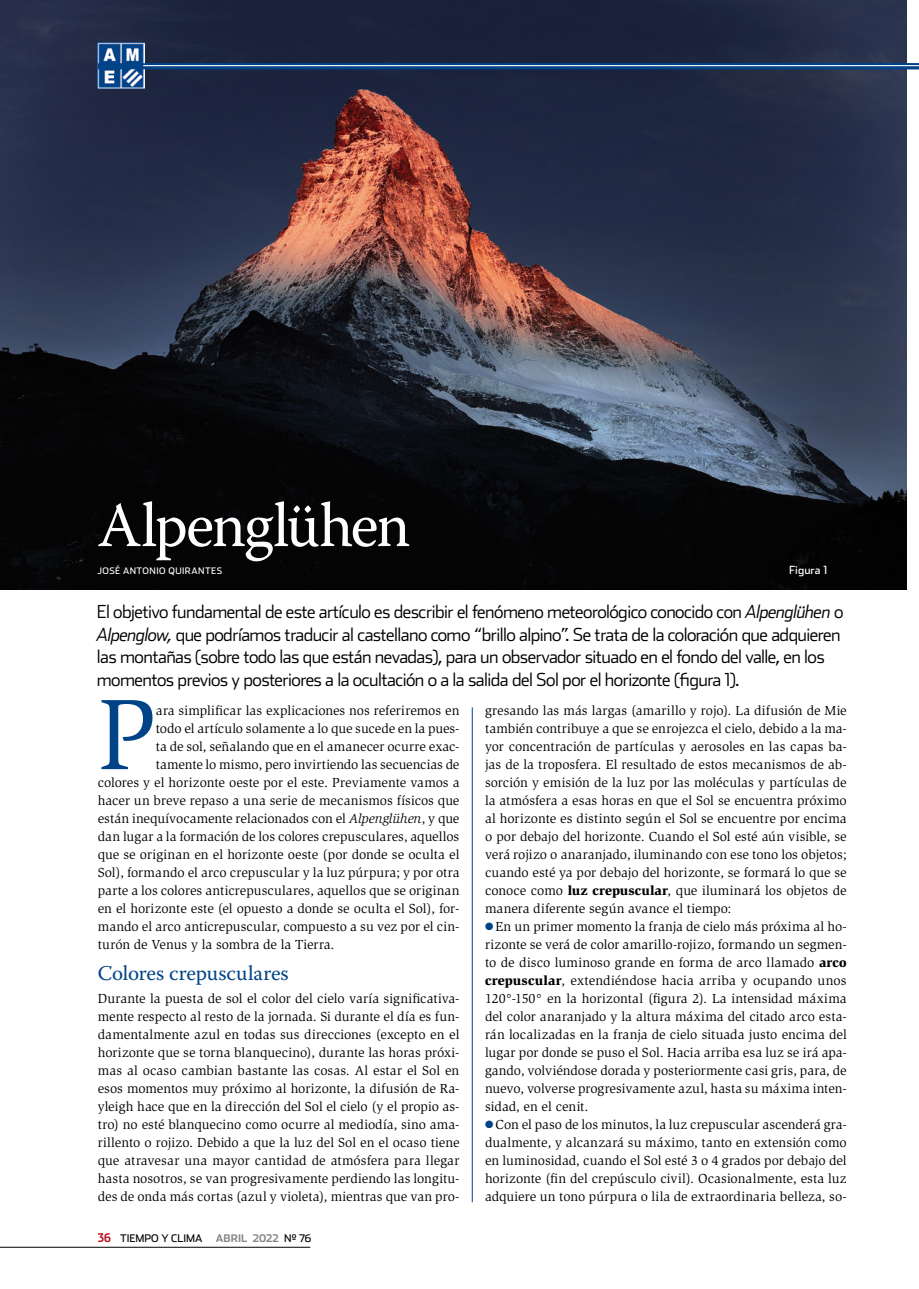
<style>
.page{position:relative;width:919px;height:1289px;background:#fff}
.page>*{position:absolute;margin:0;border:0;box-sizing:border-box;transform-origin:0 0}
.t1{font:103.05px "Slimbach Std";color:#004387}
.t2{font:63px "Warnock Pro";letter-spacing:-.035em;color:#fff}
.t3{font:21px "Warnock Pro";color:#004387}
.t4{font:300 18px/22.5px "Stainless";letter-spacing:-.03em;color:#000}
.t5{font:13.5px/18px "Slimbach Std";color:#000;text-align:justify}
.t6{font:11.25px "Stainless";color:#fff}
.t7{font:10.5px "Stainless";color:#000}
.t8{font:700 10.5px "Stainless";color:#87888a}
.t9{font:9px "Stainless";letter-spacing:.055em;color:#fff}
.s1{font-style:italic}
.s2{font-family:"Stainless Cond";font-weight:700;font-size:12px;color:#b51621}
.s3{font-weight:400;color:#000}
.s4{font-weight:900}
.s5{color:#004387}
</style>
<div class="page">
<img style="left:0;top:0;width:906px;height:589px">
<hr style="left:0;top:1246px;width:310px;height:1px;background:#000">
<img style="left:98px;top:43px;width:46px;height:46px">
<svg style="left:98px;top:63px;width:820px;height:6px;background:#0a4a8a"></svg>
<hr style="left:143px;top:65px;width:775px;height:1px;background:#fff">
<hr style="left:472px;top:707px;width:1px;height:495px;background:#004387">
<h2 class="t2" style="left:97px;top:487px;width:314px">Alpenglühen</h2>
<p class="t9" style="left:97px;top:565px;width:40px">JOSÉ ANTONIO</p>
<p class="t9" style="left:168px;top:565px;width:31px">QUIRANTE</p>
<p class="t9" style="left:217px;top:565px;width:7px">S</p>
<p class="t6" style="left:789px;top:563px;width:40px">FIGURA 1</p>
<p class="t4" style="left:97px;top:600px;width:748px">El objetivo fundamental de este artículo es describir el fenómeno meteorológico conocido con <span class="s1">Alpenglühen</span> o <span class="s1">Alpenglow,</span> que podríamos traducir al castellano como “brillo alpino”. Se trata de la coloración que adquieren las montañas (sobre todo las que están nevadas), para un observador situado en el fondo del valle, en los momentos previos y posteriores a la ocultación o a la salida del Sol por el horizonte (figura 1).</p>
<h1 class="t1" style="left:98px;top:675px;width:61px">P</h1>
<p class="t5" style="left:156px;top:701px;width:305px">ara simplificar las explicaciones nos referiremos en</p>
<p class="t5" style="left:156px;top:719px;width:305px">todo el artículo solamente a lo que sucede en la pues-</p>
<p class="t5" style="left:156px;top:737px;width:305px">ta de sol, señalando que en el amanecer ocurre exac-</p>
<p class="t5" style="left:156px;top:755px;width:305px">tamente lo mismo, pero invirtiendo las secuencias de</p>
<p class="t5" style="left:98px;top:773px;width:363px">colores y el horizonte oeste por el este. Previamente vamos a</p>
<p class="t5" style="left:98px;top:791px;width:363px">hacer un breve repaso a una serie de mecanismos físicos que</p>
<p class="t5" style="left:98px;top:809px;width:363px">están inequívocamente relacionados con el <span class="s1">Alpenglühen</span>, y que</p>
<p class="t5" style="left:98px;top:827px;width:363px">dan lugar a la formación de los colores crepusculares, aquellos</p>
<p class="t5" style="left:98px;top:845px;width:363px">que se originan en el horizonte oeste (por donde se oculta el</p>
<p class="t5" style="left:98px;top:863px;width:363px">Sol), formando el arco crepuscular y la luz púrpura; y por otra</p>
<p class="t5" style="left:98px;top:881px;width:363px">parte a los colores anticrepusculares, aquellos que se originan</p>
<p class="t5" style="left:98px;top:899px;width:363px">en el horizonte este (el opuesto a donde se oculta el Sol), for-</p>
<p class="t5" style="left:98px;top:917px;width:363px">mando el arco anticrepuscular, compuesto a su vez por el cin-</p>
<p class="t5" style="left:98px;top:935px;width:238px">turón de Venus y la sombra de la Tierra.</p>
<h3 class="t3" style="left:98px;top:960px;width:192px">Colores crepusculares</h3>
<p class="t5" style="left:98px;top:989px;width:363px">Durante la puesta de sol el color del cielo varía significativa&shy;mente respecto al resto de la jornada. Si durante el día es fun&shy;damentalmente azul en todas sus direcciones (excepto en el horizonte que se torna blanquecino), durante las horas próxi&shy;mas al ocaso cambian bastante las cosas. Al estar el Sol en esos momentos muy próximo al horizonte, la difusión de Ra&shy;yleigh hace que en la dirección del Sol el cielo (y el propio as&shy;tro) no esté blanquecino como ocurre al mediodía, sino ama&shy;rillento o rojizo. Debido a que la luz del Sol en el ocaso tiene que atravesar una mayor cantidad de atmósfera para llegar hasta nosotros, se van progresivamente perdiendo las longitu&shy;des de onda más cortas (azul y violeta), mientras que van pro-</p>
<p class="t7" style="left:98px;top:1231px;width:106px"><span class="s2">36</span> TIEMPO Y CLIMA</p>
<p class="t8" style="left:216px;top:1231px;width:97px">ABRIL 2022 <span class="s3">Nº 76</span></p>
<p class="t5" style="left:485px;top:701px;width:363px">gresando las más largas (amarillo y rojo). La difusión de Mie también contribuye a que se enrojezca el cielo, debido a la ma&shy;yor concentración de partículas y aerosoles en las capas ba&shy;jas de la troposfera. El resultado de estos mecanismos de ab&shy;sorción y emisión de la luz por las moléculas y partículas de la atmósfera a esas horas en que el Sol se encuentra próximo al horizonte es distinto según el Sol se encuentre por encima o por debajo del horizonte. Cuando el Sol esté aún visible, se verá rojizo o anaranjado, iluminando con ese tono los objetos; cuando esté ya por debajo del horizonte, se formará lo que se conoce como <span class="s4">luz crepuscular</span>, que iluminará los objetos de manera diferente según avance el tiempo:</p>
<p class="t5" style="left:485px;top:917px;width:363px"><span class="s5">●</span> En un primer momento la franja de cielo más próxima al ho&shy;rizonte se verá de color amarillo-rojizo, formando un segmen&shy;to de disco luminoso grande en forma de arco llamado <span class="s4">arco crepuscular</span>, extendiéndose hacia arriba y ocupando unos 120°-150° en la horizontal (figura 2). La intensidad máxima del color anaranjado y la altura máxima del citado arco esta&shy;rán localizadas en la franja de cielo situada justo encima del lugar por donde se puso el Sol. Hacia arriba esa luz se irá apa&shy;gando, volviéndose dorada y posteriormente casi gris, para, de nuevo, volverse progresivamente azul, hasta su máxima inten&shy;sidad, en el cenit.</p>
<p class="t5" style="left:485px;top:1115px;width:363px"><span class="s5">●</span> Con el paso de los minutos, la luz crepuscular ascenderá gra&shy;dualmente, y alcanzará su máximo, tanto en extensión como en luminosidad, cuando el Sol esté 3 o 4 grados por debajo del horizonte (fin del crepúsculo civil). Ocasionalmente, esta luz adquiere un tono púrpura o lila de extraordinaria belleza, so-</p>
</div>
